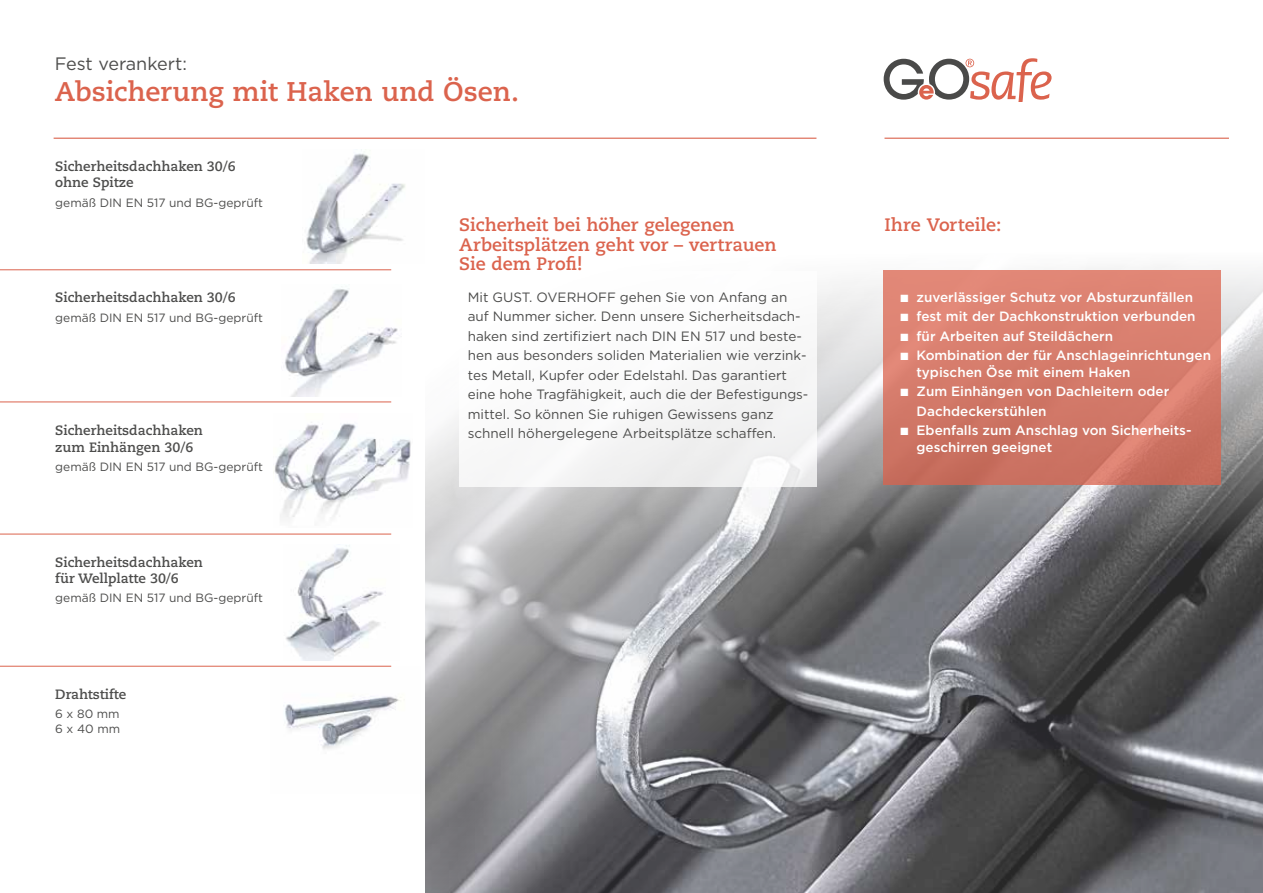
<style>
.page{position:relative;width:1263px;height:893px;background:#fff}
.page>*{position:absolute;margin:0;border:0;box-sizing:border-box;transform-origin:0 0}
.t1{font:700 27px "Caecilia LT Pro 75";color:#db634d}
.t2{font:700 18px/19.5px "Caecilia LT Pro 75";color:#db634d}
.t3{font:18px "Gotham";color:#4d4d4c}
.t4{font:13.5px/19.5px "Gotham";color:#4d4d4c}
.t5{font:500 13.5px/16.5px "Gotham";color:#fff}
.t6{font:700 13.5px/16.5px "Caecilia LT Pro 75";color:#4d4d4c}
.t7{font:12px/15px "Gotham";color:#4d4d4c}
</style>
<div class="page">
<img style="left:285px;top:696px;width:116px;height:53px">
<img style="left:425px;top:266px;width:838px;height:627px">
<img style="left:286px;top:545px;width:97px;height:116px">
<img style="left:274px;top:422px;width:137px;height:97px">
<img style="left:285px;top:286px;width:113px;height:111px">
<img style="left:306px;top:153px;width:99px;height:110px">
<div style="left:883px;top:270px;width:337px;height:215px;background:linear-gradient(to bottom,#e38978,#c76e5e)"></div>
<div style="left:459px;top:271px;width:357px;height:216px;background:#fff"></div>
<hr style="left:0;top:269px;width:391px;height:1px;background:#db634d">
<hr style="left:0;top:402px;width:391px;height:1px;background:#db634d">
<hr style="left:0;top:534px;width:391px;height:1px;background:#db634d">
<hr style="left:0;top:666px;width:391px;height:1px;background:#db634d">
<hr style="left:884px;top:138px;width:345px;height:1px;background:#db634d">
<hr style="left:54px;top:138px;width:762px;height:1px;background:#db634d">
<svg style="left:884px;top:58px;width:167px;height:43px"></svg>
<h2 class="t3" style="left:55px;top:52px;width:134px">Fest verankert:</h2>
<h1 class="t1" style="left:55px;top:73px;width:466px">Absicherung mit Haken und Ösen.</h1>
<p class="t6" style="left:55px;top:157px;width:182px">Sicherheitsdachhaken 30/6 ohne Spitze</p>
<p class="t7" style="left:55px;top:195px;width:209px">gemäß DIN EN 517 und BG-geprüft</p>
<p class="t6" style="left:55px;top:289px;width:182px">Sicherheitsdachhaken 30/6</p>
<p class="t7" style="left:55px;top:310px;width:209px">gemäß DIN EN 517 und BG-geprüft</p>
<p class="t6" style="left:55px;top:422px;width:149px">Sicherheitsdachhaken zum Einhängen 30/6</p>
<p class="t7" style="left:55px;top:459px;width:209px">gemäß DIN EN 517 und BG-geprüft</p>
<p class="t6" style="left:55px;top:553px;width:149px">Sicherheitsdachhaken für Wellplatte 30/6</p>
<p class="t7" style="left:55px;top:590px;width:209px">gemäß DIN EN 517 und BG-geprüft</p>
<p class="t6" style="left:55px;top:686px;width:73px">Drahtstifte</p>
<p class="t7" style="left:55px;top:706px;width:66px">6 x 80 mm<br>6 x 40 mm</p>
<h2 class="t2" style="left:459px;top:215px;width:277px">Sicherheit bei höher gelegenen</h2>
<h2 class="t2" style="left:884px;top:215px;width:118px">Ihre Vorteile:</h2>
<h2 class="t2" style="left:459px;top:234px;width:319px">Arbeitsplätzen geht vor – vertrauen<br>Sie dem Profi!</h2>
<p class="t4" style="left:468px;top:287px;width:342px">Mit GUST. OVERHOFF gehen Sie von Anfang an auf Nummer sicher. Denn unsere Sicherheitsdach&shy;haken sind zertifiziert nach DIN EN 517 und beste&shy;hen aus besonders soliden Materialien wie verzink&shy;tes Metall, Kupfer oder Edelstahl. Das garantiert eine hohe Tragfähigkeit, auch die der Befestigungs&shy;mittel. So können Sie ruhigen Gewissens ganz schnell höhergelegene Arbeitsplätze schaffen.</p>
<p class="t5" style="left:900px;top:288px;width:294px">■ zuverlässiger Schutz vor Absturzunfällen</p>
<p class="t5" style="left:900px;top:308px;width:297px">■ fest mit der Dachkonstruktion verbunden</p>
<p class="t5" style="left:900px;top:327px;width:214px">■ für Arbeiten auf Steildächern</p>
<p class="t5" style="left:916px;top:347px;width:296px;text-indent:-16px">■ Kombination der für Anschlageinrichtungen typischen Öse mit einem Haken</p>
<p class="t5" style="left:916px;top:381px;width:254px;line-height:19.5px;text-indent:-16px">■ Zum Einhängen von Dachleitern oder<br>Dachdeckerstühlen</p>
<p class="t5" style="left:916px;top:422px;width:276px;text-indent:-16px">■ Ebenfalls zum Anschlag von Sicherheits&shy;geschirren geeignet</p>
</div>
